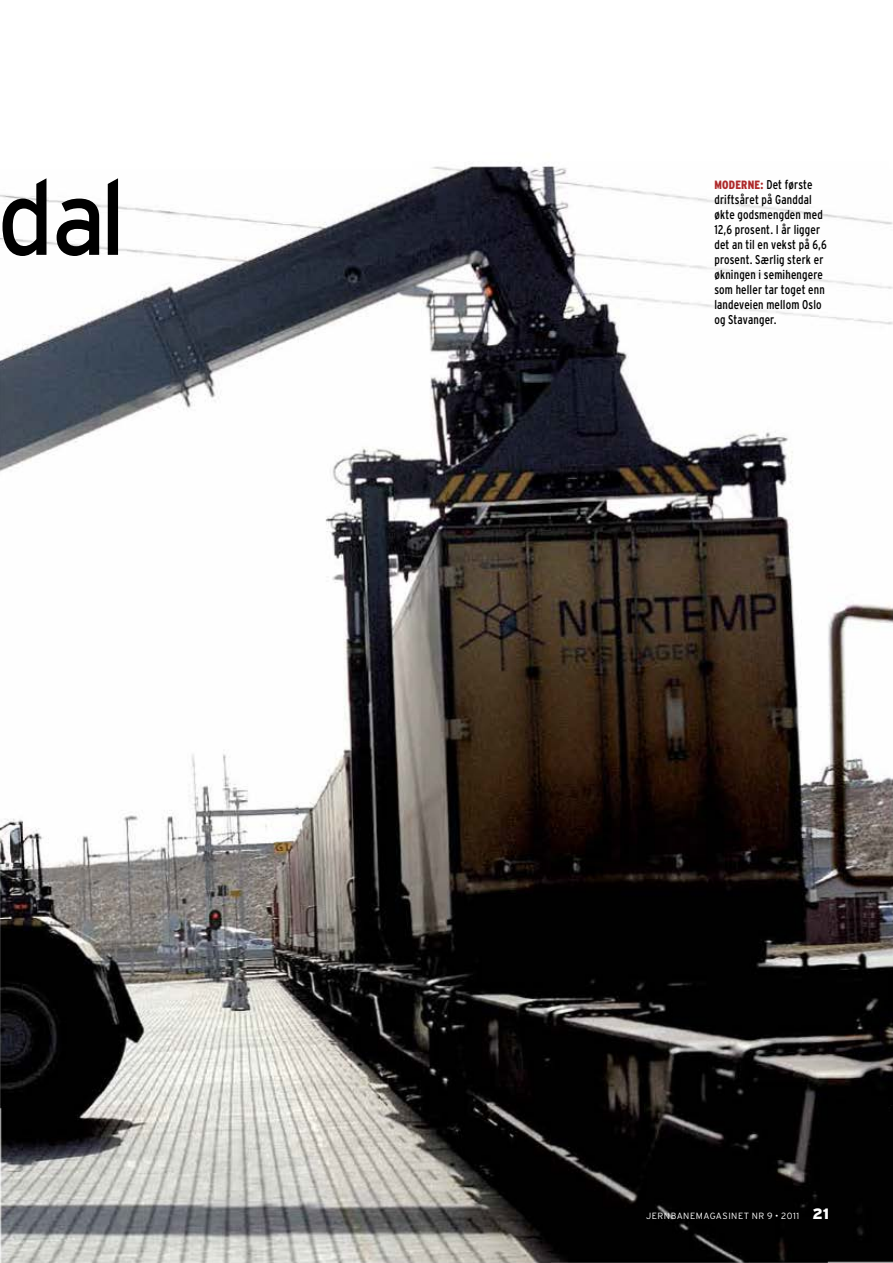
<style>
.page{position:relative;width:893px;height:1263px;background:#fff}
.page>*{position:absolute;margin:0;border:0;box-sizing:border-box;transform-origin:0 0}
.t1{font:105px "Interstate";color:#000;scale:.95 1}
.t2{font:condensed 12.75px/15px "Interstate";letter-spacing:.015em;color:#000;scale:.95 1}
.t3{font:300 9px "Interstate";letter-spacing:.05em;color:#fff}
.s1{font-weight:900;font-size:12px;color:#ae292a}
.s2{font-weight:900;font-size:15px}
</style>
<div class="page">
<img style="left:0;top:165px;width:893px;height:1098px">
<h1 class="t1" style="left:-3px;top:159px;width:137px">dal</h1>
<p class="t2" style="left:714px;top:177px;width:120px"><span class="s1">MODERNE:</span> Det første driftsåret på Ganddal økte godsmengden med<br>12,6 prosent. I år ligger det an til en vekst på 6,6 prosent. Særlig sterk er økningen i semihengere som heller tar toget enn landeveien mellom Oslo og Stavanger.</p>
<p class="t3" style="left:646px;top:1210px;width:185px">JERNBANEMAGASINET NR 9 • 2011 <span class="s2">21</span></p>
</div>
